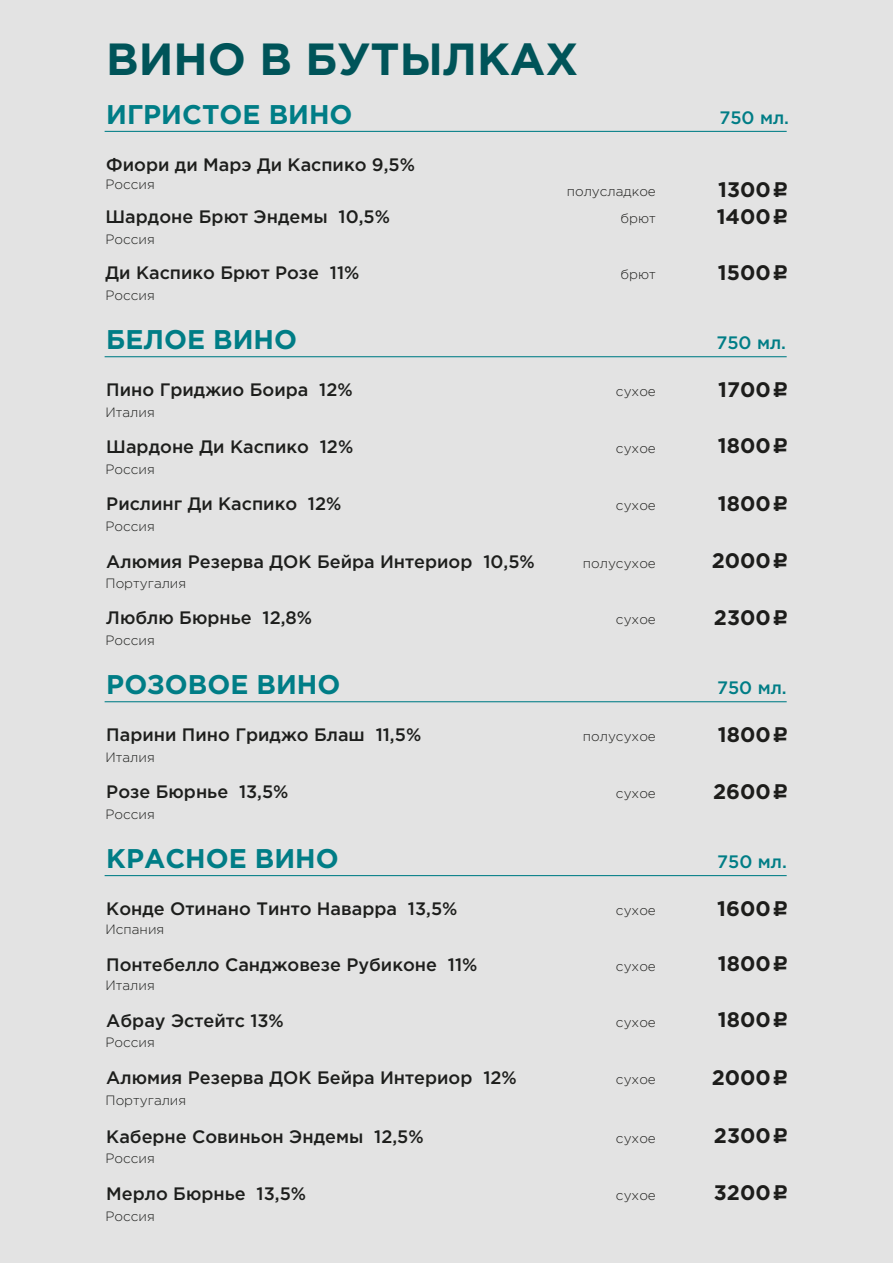
<style>
.page{position:relative;width:893px;height:1263px;background:#e3e3e3}
.page>*{position:absolute;margin:0;border:0;box-sizing:border-box;transform-origin:0 0}
.t1{font:700 45px "Gotham Pro";color:#005459}
.t2{font:700 27px "Gotham Pro";color:#007d86}
.t3{font:700 21px "Gotham Pro";color:#1d1d1b}
.t4{font:500 18px "Gotham Pro";color:#1d1e1c}
.t5{font:500 18px "Gotham Pro";color:#007d86}
.t6{font:300 13.5px "Gotham Pro";color:#1d1e1c}
.t7{font:300 13.5px "Gotham Pro";color:#1d1d1b}
.s1{font-family:"ALS Rubl";font-weight:400}
</style>
<div class="page">
<hr style="left:105px;top:701px;width:682px;height:1px;background:#007d86">
<hr style="left:105px;top:356px;width:682px;height:1px;background:#007d86">
<hr style="left:105px;top:875px;width:682px;height:1px;background:#007d86">
<hr style="left:105px;top:131px;width:682px;height:1px;background:#007d86">
<h1 class="t1" style="left:106px;top:33px;width:474px">ВИНО В БУТЫЛКАХ</h1>
<h2 class="t2" style="left:106px;top:99px;width:248px">ИГРИСТОЕ ВИНО</h2>
<p class="t5" style="left:719px;top:107px;width:71px">750 мл.</p>
<p class="t4" style="left:106px;top:154px;width:310px">Фиори ди Марэ Ди Каспико 9,5%</p>
<p class="t6" style="left:106px;top:177px;width:51px">Россия</p>
<p class="t3" style="left:718px;top:177px;width:72px">1300<span class="s1">C</span></p>
<p class="t4" style="left:106px;top:207px;width:286px">Шардоне Брют Эндемы 10,5%</p>
<p class="t7" style="left:621px;top:211px;width:37px">брют</p>
<p class="t6" style="left:106px;top:232px;width:51px">Россия</p>
<p class="t7" style="left:567px;top:184px;width:91px">полусладкое</p>
<p class="t3" style="left:717px;top:204px;width:74px">1400<span class="s1">C</span></p>
<p class="t4" style="left:106px;top:263px;width:255px">Ди Каспико Брют Розе 11%</p>
<p class="t7" style="left:621px;top:267px;width:37px">брют</p>
<p class="t6" style="left:106px;top:288px;width:51px">Россия</p>
<p class="t3" style="left:718px;top:260px;width:72px">1500<span class="s1">C</span></p>
<h2 class="t2" style="left:106px;top:324px;width:192px">БЕЛОЕ ВИНО</h2>
<p class="t5" style="left:716px;top:333px;width:71px">750 мл.</p>
<p class="t4" style="left:106px;top:380px;width:248px">Пино Гриджио Боира 12%</p>
<p class="t7" style="left:616px;top:384px;width:41px">сухое</p>
<p class="t6" style="left:106px;top:405px;width:51px">Италия</p>
<p class="t3" style="left:718px;top:377px;width:72px">1700<span class="s1">C</span></p>
<p class="t4" style="left:106px;top:437px;width:248px">Шардоне Ди Каспико 12%</p>
<p class="t7" style="left:616px;top:441px;width:41px">сухое</p>
<p class="t6" style="left:106px;top:462px;width:51px">Россия</p>
<p class="t3" style="left:718px;top:434px;width:72px">1800<span class="s1">C</span></p>
<p class="t4" style="left:106px;top:494px;width:237px">Рислинг Ди Каспико 12%</p>
<p class="t7" style="left:616px;top:498px;width:41px">сухое</p>
<p class="t6" style="left:106px;top:519px;width:51px">Россия</p>
<p class="t3" style="left:718px;top:491px;width:72px">1800<span class="s1">C</span></p>
<p class="t4" style="left:106px;top:551px;width:430px">Алюмия Резерва ДОК Бейра Интериор 10,5%</p>
<p class="t7" style="left:583px;top:556px;width:74px">полусухое</p>
<p class="t6" style="left:106px;top:576px;width:82px">Португалия</p>
<p class="t3" style="left:712px;top:548px;width:79px">2000<span class="s1">C</span></p>
<p class="t4" style="left:106px;top:608px;width:207px">Люблю Бюрнье 12,8%</p>
<p class="t7" style="left:616px;top:612px;width:41px">сухое</p>
<p class="t6" style="left:106px;top:633px;width:51px">Россия</p>
<p class="t3" style="left:714px;top:605px;width:76px">2300<span class="s1">C</span></p>
<h2 class="t2" style="left:106px;top:669px;width:236px">РОЗОВОЕ ВИНО</h2>
<p class="t5" style="left:717px;top:678px;width:71px">750 мл.</p>
<p class="t4" style="left:106px;top:725px;width:316px">Парини Пино Гриджо Блаш 11,5%</p>
<p class="t7" style="left:583px;top:729px;width:74px">полусухое</p>
<p class="t6" style="left:106px;top:750px;width:51px">Италия</p>
<p class="t3" style="left:718px;top:722px;width:72px">1800<span class="s1">C</span></p>
<p class="t4" style="left:106px;top:782px;width:184px">Розе Бюрнье 13,5%</p>
<p class="t7" style="left:616px;top:786px;width:41px">сухое</p>
<p class="t6" style="left:106px;top:807px;width:51px">Россия</p>
<p class="t3" style="left:713px;top:779px;width:77px">2600<span class="s1">C</span></p>
<h2 class="t2" style="left:106px;top:843px;width:234px">КРАСНОЕ ВИНО</h2>
<p class="t5" style="left:717px;top:852px;width:71px">750 мл.</p>
<p class="t4" style="left:106px;top:899px;width:353px">Конде Отинано Тинто Наварра 13,5%</p>
<p class="t7" style="left:616px;top:903px;width:41px">сухое</p>
<p class="t6" style="left:106px;top:922px;width:60px">Испания</p>
<p class="t3" style="left:717px;top:896px;width:73px">1600<span class="s1">C</span></p>
<p class="t4" style="left:106px;top:954px;width:373px">Понтебелло Санджовезе Рубиконе 11%</p>
<p class="t7" style="left:616px;top:959px;width:41px">сухое</p>
<p class="t6" style="left:106px;top:978px;width:51px">Италия</p>
<p class="t3" style="left:718px;top:951px;width:72px">1800<span class="s1">C</span></p>
<p class="t4" style="left:106px;top:1010px;width:179px">Абрау Эстейтс 13%</p>
<p class="t7" style="left:616px;top:1015px;width:41px">сухое</p>
<p class="t6" style="left:106px;top:1035px;width:51px">Россия</p>
<p class="t3" style="left:718px;top:1007px;width:72px">1800<span class="s1">C</span></p>
<p class="t4" style="left:106px;top:1068px;width:412px">Алюмия Резерва ДОК Бейра Интериор 12%</p>
<p class="t7" style="left:616px;top:1072px;width:41px">сухое</p>
<p class="t6" style="left:106px;top:1093px;width:82px">Португалия</p>
<p class="t3" style="left:712px;top:1065px;width:79px">2000<span class="s1">C</span></p>
<p class="t4" style="left:106px;top:1126px;width:319px">Каберне Совиньон Эндемы 12,5%</p>
<p class="t7" style="left:616px;top:1130px;width:41px">сухое</p>
<p class="t6" style="left:106px;top:1151px;width:51px">Россия</p>
<p class="t3" style="left:714px;top:1123px;width:76px">2300<span class="s1">C</span></p>
<p class="t4" style="left:106px;top:1183px;width:201px">Мерло Бюрнье 13,5%</p>
<p class="t7" style="left:616px;top:1188px;width:41px">сухое</p>
<p class="t6" style="left:106px;top:1208px;width:51px">Россия</p>
<p class="t3" style="left:714px;top:1181px;width:76px">3200<span class="s1">C</span></p>
</div>
